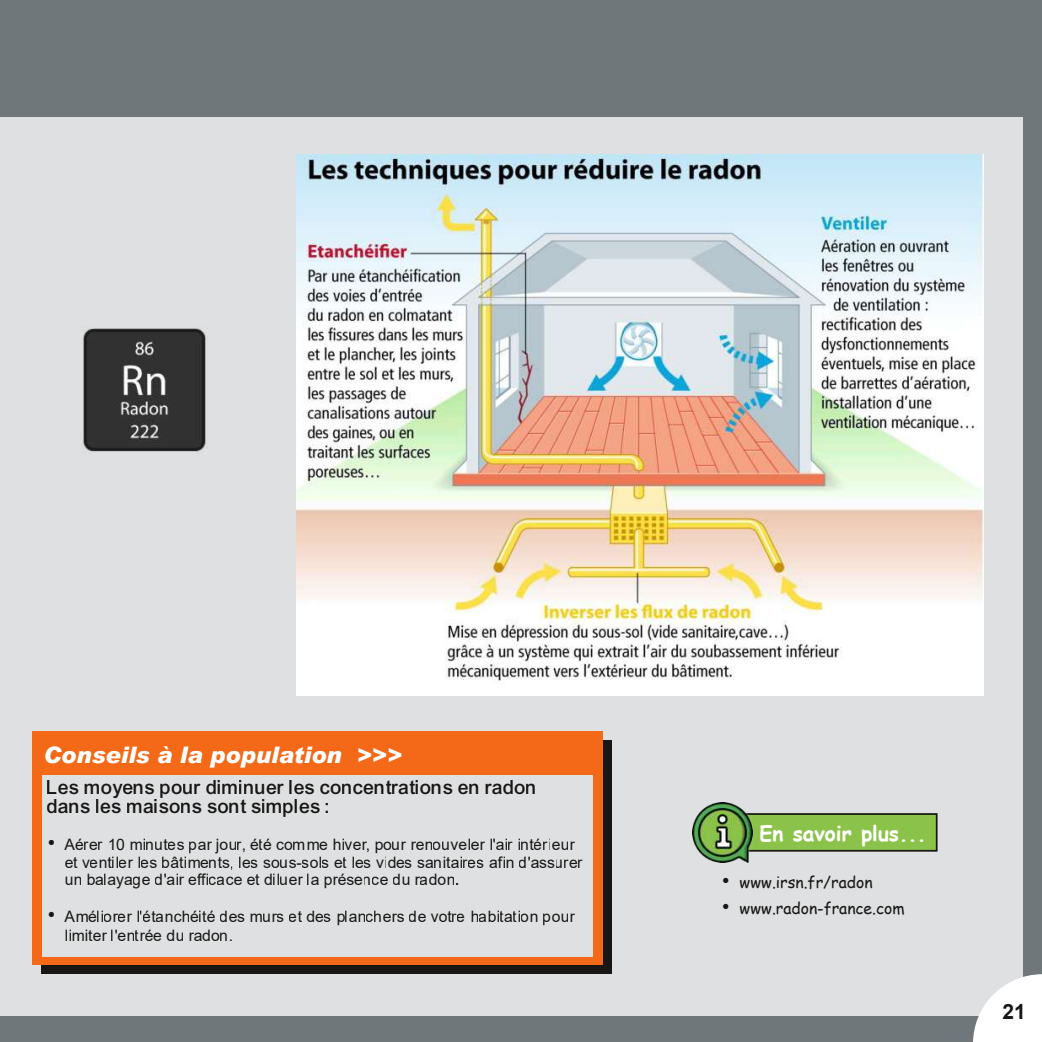
<style>
.page{position:relative;width:1042px;height:1042px;background:#6f777b}
.page>*{position:absolute;margin:0;border:0;box-sizing:border-box;transform-origin:0 0}
.t1{font:italic 900 22.75px "Arial";color:#fff}
.t2{font:21px/19.2px "Arial Mdm";color:#181715}
.t3{font:700 21px "Comic Sans MS";color:#fff}
.t4{font:700 21px "Arial";color:#181715}
.t5{font:15.75px/17.5px "Arial";color:#181715}
.t6{font:15.75px "Comic Sans MS";color:#181715}
.s1{font-size:21px}
.s2{font-family:"Arial";font-size:21px}
</style>
<div class="page">
<div style="left:0;top:117px;width:1022px;height:898px;background:#dee0e2"></div>
<img style="left:297px;top:154px;width:686px;height:541px">
<img style="left:81px;top:328px;width:125px;height:124px">
<div style="left:41px;top:740px;width:571px;height:233px;background:#181715"></div>
<div style="left:32px;top:731px;width:571px;height:234px;background:#f36917"></div>
<div style="left:42px;top:775px;width:551px;height:181px;background:#dee0e2"></div>
<div style="left:734px;top:814px;width:202px;height:37px;background:#8bc34a"></div>
<div style="left:733px;top:813px;width:204px;height:38px;border:2px solid #181715"></div>
<img style="left:693px;top:802px;width:59px;height:60px">
<svg style="left:973px;top:974px;width:69px;height:68px"></svg>
<h1 class="t1" style="left:44px;top:741px;width:360px">Conseils à la population &gt;&gt;&gt;</h1>
<h2 class="t2" style="left:47px;top:778px;width:492px">Les moyens pour diminuer les concentrations en radon dans les maisons sont simples :</h2>
<p class="t5" style="left:65px;top:836px;width:520px;text-indent:-17px"><span class="s1">•</span> Aérer 10 minutes par jour, été comme hiver, pour renouveler l'air intérieur et ventiler les bâtiments, les sous-sols et les vides sanitaires afin d'assurer un balayage d'air efficace et diluer la présence du radon<span class="s1">.</span></p>
<p class="t5" style="left:65px;top:906px;width:511px;line-height:19.2px;text-indent:-17px"><span class="s1">•</span> Améliorer l'étanchéité des murs et des planchers de votre habitation pour limiter l'entrée du radon.</p>
<h2 class="t3" style="left:759px;top:817px;width:168px">En savoir plus...</h2>
<p class="t6" style="left:722px;top:870px;width:152px"><span class="s2">•</span> www.irsn.fr/radon</p>
<p class="t6" style="left:722px;top:897px;width:184px"><span class="s2">•</span> www.radon-france.com</p>
<h2 class="t4" style="left:1002px;top:997px;width:25px">21</h2>
</div>
